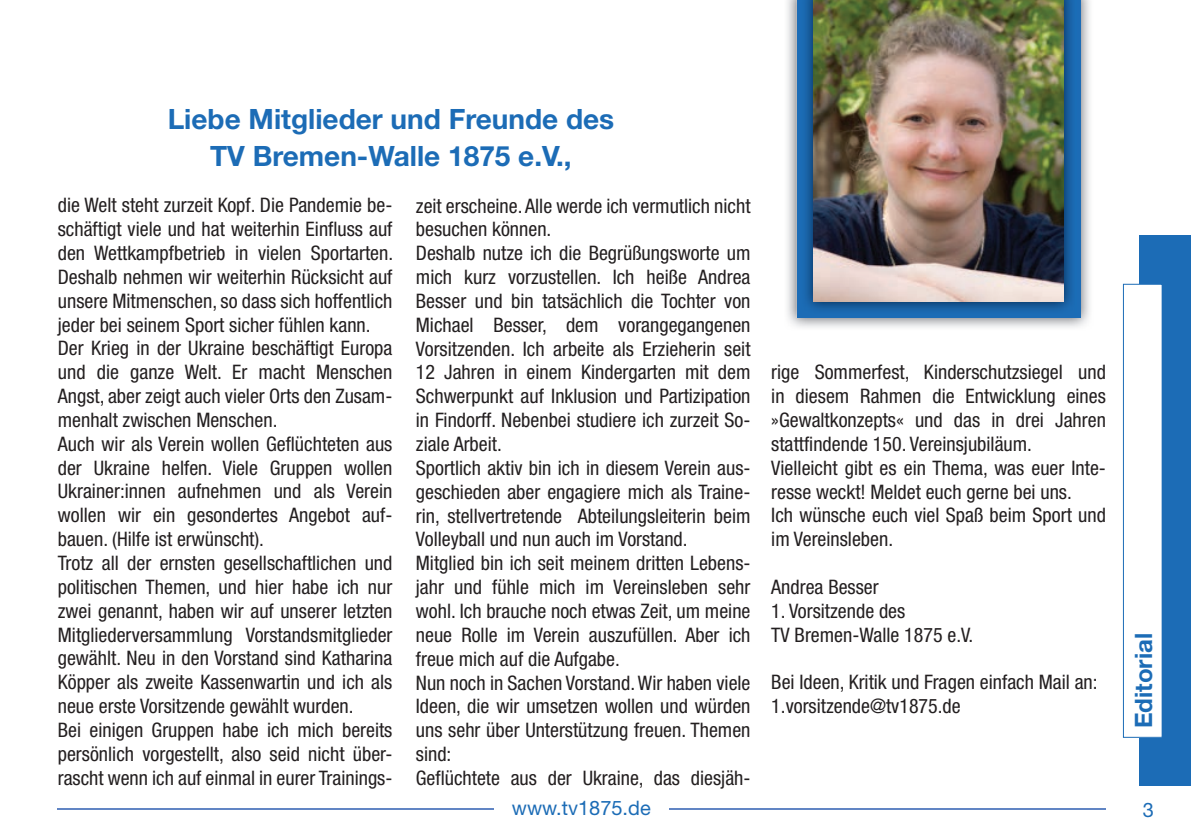
<style>
.page{position:relative;width:1191px;height:840px;background:#fff}
.page>*{position:absolute;margin:0;border:0;box-sizing:border-box;transform-origin:0 0}
.t1{font:700 28px/36px "Helvetica Neue LT";color:#1c6cb6;text-align:center}
.t2{font:700 24px "Helvetica Neue LT";color:#1c6cb6}
.t3{font:condensed 20px/23.8px "Helvetica Neue LT";color:#231f20}
.t4{font:20px "Helvetica Neue LT";color:#1c6cb6}
</style>
<div class="page">
<div style="left:1140px;top:235px;width:51px;height:550px;background:#1c6cb6"></div>
<hr style="left:57px;top:807px;width:436px;height:1px;background:#6185c4">
<hr style="left:669px;top:807px;width:437px;height:1px;background:#6185c4">
<div style="left:1123px;top:284px;width:39px;height:453px;background:#fff"></div>
<div style="left:1123px;top:283px;width:39px;height:454px;border:1px solid #1c6cb6"></div>
<img style="left:787px;top:0;width:303px;height:328px">
<div style="left:797px;top:0;width:283px;height:317px;background:#1c6cb6"></div>
<img style="left:805px;top:0;width:267px;height:310px">
<img style="left:814px;top:0;width:249px;height:302px">
<h1 class="t1" style="left:168px;top:101px;width:448px">Liebe Mitglieder und Freunde des<br>TV Bremen-Walle 1875 e.V.,</h1>
<p class="t3" style="left:58px;top:193px;width:337px">die Welt steht zurzeit Kopf. Die Pandemie be&shy;schäftigt viele und hat weiterhin Einfluss auf den Wettkampfbetrieb in vielen Sportarten.<br>Deshalb nehmen wir weiterhin Rücksicht auf unsere Mitmenschen, so dass sich hoffentlich jeder bei seinem Sport sicher fühlen kann.<br>Der Krieg in der Ukraine beschäftigt Europa und die ganze Welt. Er macht Menschen Angst, aber zeigt auch vieler Orts den Zusam&shy;menhalt zwischen Menschen.<br>Auch wir als Verein wollen Geflüchteten aus der Ukraine helfen. Viele Gruppen wollen Ukrainer:innen aufnehmen und als Verein wollen wir ein gesondertes Angebot auf&shy;bauen. (Hilfe ist erwünscht).<br>Trotz all der ernsten gesellschaftlichen und politischen Themen, und hier habe ich nur zwei genannt, haben wir auf unserer letzten Mitgliederversammlung Vorstandsmitglieder gewählt. Neu in den Vorstand sind Katharina Köpper als zweite Kassenwartin und ich als neue erste Vorsitzende gewählt wurden.<br>Bei einigen Gruppen habe ich mich bereits persönlich vorgestellt, also seid nicht über&shy;rascht wenn ich auf einmal in eurer Trainings-</p>
<p class="t3" style="left:416px;top:193px;width:336px">zeit erscheine. Alle werde ich vermutlich nicht besuchen können.<br>Deshalb nutze ich die Begrüßungsworte um mich kurz vorzustellen. Ich heiße Andrea Besser und bin tatsächlich die Tochter von Michael Besser, dem vorangegangenen Vorsitzenden. Ich arbeite als Erzieherin seit 12 Jahren in einem Kindergarten mit dem Schwerpunkt auf Inklusion und Partizipation in Findorff. Nebenbei studiere ich zurzeit So&shy;ziale Arbeit.<br>Sportlich aktiv bin ich in diesem Verein aus&shy;geschieden aber engagiere mich als Traine&shy;rin, stellvertretende Abteilungsleiterin beim Volleyball und nun auch im Vorstand.<br>Mitglied bin ich seit meinem dritten Lebens&shy;jahr und fühle mich im Vereinsleben sehr wohl. Ich brauche noch etwas Zeit, um meine neue Rolle im Verein auszufüllen. Aber ich freue mich auf die Aufgabe.<br>Nun noch in Sachen Vorstand. Wir haben viele Ideen, die wir umsetzen wollen und würden uns sehr über Unterstützung freuen. Themen sind:<br>Geflüchtete aus der Ukraine, das diesjäh-</p>
<p class="t3" style="left:771px;top:360px;width:336px">rige Sommerfest, Kinderschutzsiegel und in diesem Rahmen die Entwicklung eines »Gewaltkonzepts« und das in drei Jahren stattfindende 150. Vereinsjubiläum.<br>Vielleicht gibt es ein Thema, was euer Inte&shy;resse weckt! Meldet euch gerne bei uns.<br>Ich wünsche euch viel Spaß beim Sport und im Vereinsleben.</p>
<p class="t3" style="left:771px;top:574px;width:109px">Andrea Besser</p>
<p class="t3" style="left:771px;top:598px;width:203px">1. Vorsitzende des<br>TV Bremen-Walle 1875 e.V.</p>
<p class="t3" style="left:771px;top:669px;width:328px">Bei Ideen, Kritik und Fragen einfach Mail an:<br>1.vorsitzende@tv1875.de</p>
<p class="t2" style="left:1128px;top:728px;width:97px;rotate:-90deg">Editorial</p>
<p class="t4" style="left:512px;top:795px;width:140px">www.tv1875.de</p>
<p class="t4" style="left:1142px;top:797px;width:13px">3</p>
</div>
